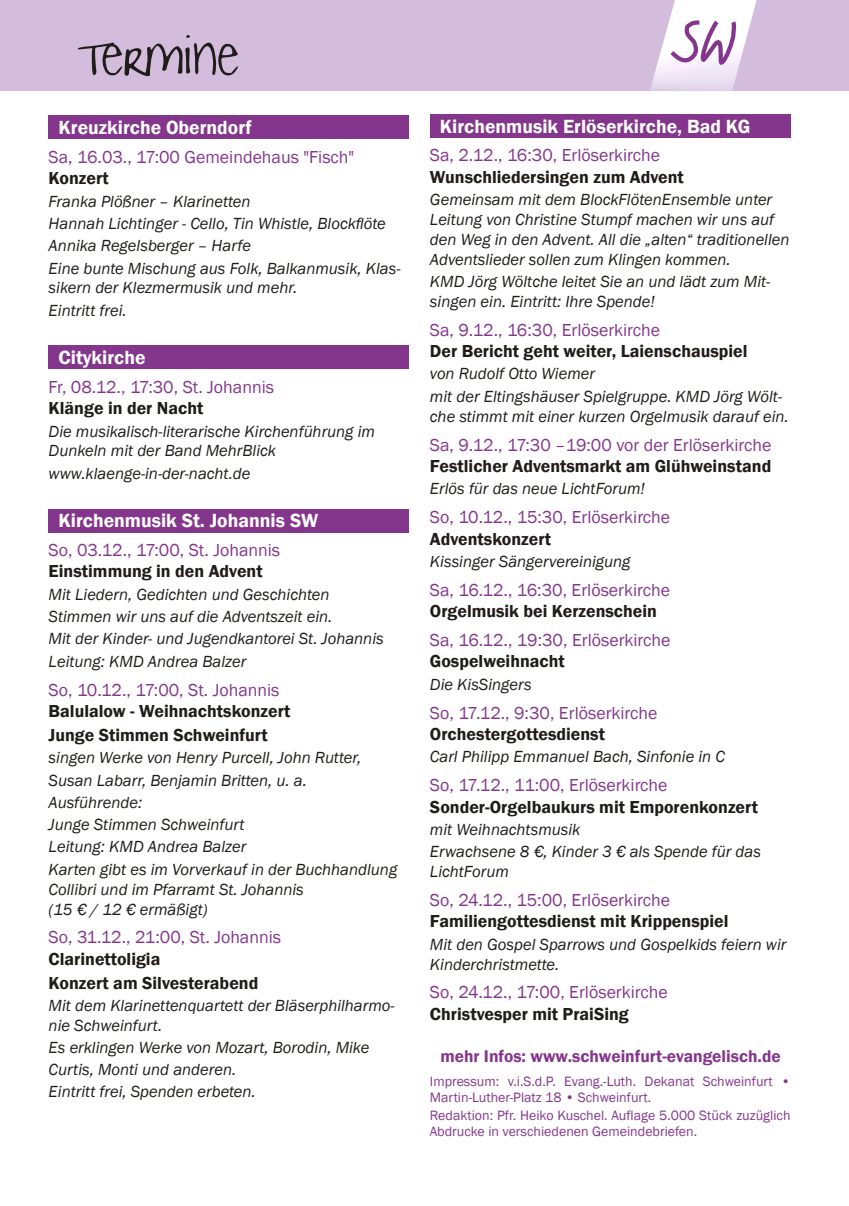
<style>
.page{position:relative;width:849px;height:1206px;background:#fff}
.page>*{position:absolute;margin:0;border:0;box-sizing:border-box;transform-origin:0 0}
.t1{font:64.05px "Joyful Juliana";color:#1f1c19}
.t2{font:600 19.6px "Franklin Gothic";color:#fff}
.t3{font:17.85px/21.3px "Franklin Gothic";color:#84368c}
.t4{font:600 17.85px/21.3px "Franklin Gothic";color:#1f1c19}
.t5{font:600 17.32px "Franklin Gothic";color:#84368c}
.t6{font:italic 16.62px/22.4px "Franklin Gothic";color:#1f1c19}
.t7{font:14px/15.8px "Franklin Gothic";color:#84368c}
.s1{font-weight:600;color:#1f1c19}
.s2{font-weight:400;color:#84368c}
.s3{font-weight:600}
</style>
<div class="page">
<div style="left:49px;top:116px;width:360px;height:23px;background:#84368c"></div>
<div style="left:49px;top:346px;width:360px;height:23px;background:#84368c"></div>
<div style="left:49px;top:509px;width:360px;height:23px;background:#84368c"></div>
<div style="left:0;top:0;width:848px;height:91px;background:#d3bcdc"></div>
<img style="left:650px;top:0;width:106px;height:91px">
<svg style="left:670px;top:20px;width:66px;height:45px"></svg>
<div style="left:430px;top:114px;width:360px;height:23px;background:#84368c"></div>
<p class="t1" style="left:78px;top:25px;width:163px">Termine</p>
<p class="t2" style="left:58px;top:115px;width:195px">Kreuzkirche Oberndorf</p>
<p class="t3" style="left:49px;top:146px;width:307px">Sa, 16.03., 17:00 Gemeindehaus "Fisch"<br><span class="s1">Konzert</span></p>
<p class="t6" style="left:49px;top:190px;width:353px">Franka Plößner – Klarinetten<br>Hannah Lichtinger - Cello, Tin Whistle, Blockflöte Annika Regelsberger – Harfe<br>Eine bunte Mischung aus Folk, Balkanmusik, Klas-</p>
<p class="t6" style="left:49px;top:277px;width:250px">sikern der Klezmermusik und mehr.<br>Eintritt frei.</p>
<p class="t2" style="left:58px;top:345px;width:89px">Citykirche</p>
<p class="t3" style="left:49px;top:376px;width:227px">Fr, 08.12., 17:30, St. Johannis<br><span class="s1">Klänge in der Nacht</span></p>
<p class="t6" style="left:49px;top:421px;width:328px;line-height:19.8px">Die musikalisch-literarische Kirchenführung im<br>Dunkeln mit der Band MehrBlick</p>
<p class="t6" style="left:49px;top:462px;width:203px">www.klaenge-in-der-nacht.de</p>
<p class="t2" style="left:58px;top:508px;width:261px">Kirchenmusik St. Johannis SW</p>
<p class="t3" style="left:49px;top:539px;width:233px">So, 03.12., 17:00, St. Johannis<br><span class="s1">Einstimmung in den Advent</span></p>
<p class="t6" style="left:49px;top:583px;width:336px">Mit Liedern, Gedichten und Geschichten Stimmen wir uns auf die Adventszeit ein.<br>Mit der Kinder- und Jugendkantorei St. Johannis Leitung: KMD Andrea Balzer</p>
<p class="t3" style="left:49px;top:679px;width:243px">So, 10.12., 17:00, St. Johannis<br><span class="s1">Balulalow - Weihnachtskonzert</span></p>
<p class="t4" style="left:49px;top:724px;width:220px">Junge Stimmen Schweinfurt</p>
<p class="t6" style="left:49px;top:746px;width:350px">singen Werke von Henry Purcell, John Rutter, Susan Labarr, Benjamin Britten, u. a.<br>Ausführende:<br>Junge Stimmen Schweinfurt<br>Leitung: KMD Andrea Balzer<br>Karten gibt es im Vorverkauf in der Buchhandlung</p>
<p class="t6" style="left:49px;top:879px;width:257px;line-height:19.8px">Collibri und im Pfarramt St. Johannis (15 € / 12 € ermäßigt)</p>
<p class="t3" style="left:49px;top:927px;width:234px">So, 31.12., 21:00, St. Johannis<br><span class="s1">Clarinettoligia</span></p>
<p class="t4" style="left:49px;top:972px;width:211px">Konzert am Silvesterabend</p>
<p class="t6" style="left:49px;top:995px;width:347px;line-height:19.8px">Mit dem Klarinettenquartett der Bläserphilharmo&shy;nie Schweinfurt.</p>
<p class="t6" style="left:49px;top:1037px;width:322px;line-height:21.9px">Es erklingen Werke von Mozart, Borodin, Mike<br>Curtis, Monti und anderen.<br>Eintritt frei, Spenden erbeten.</p>
<p class="t2" style="left:439px;top:114px;width:312px">Kirchenmusik Erlöserkirche, Bad KG</p>
<p class="t3" style="left:430px;top:145px;width:255px">Sa, 2.12., 16:30, Erlöserkirche<br><span class="s1">Wunschliedersingen zum Advent</span></p>
<p class="t6" style="left:430px;top:190px;width:361px;line-height:19.8px">Gemeinsam mit dem BlockFlötenEnsemble unter Leitung von Christine Stumpf machen wir uns auf den Weg in den Advent. All die „alten“ traditionellen Adventslieder sollen zum Klingen kommen.</p>
<p class="t6" style="left:430px;top:272px;width:342px;line-height:19.8px">KMD Jörg Wöltche leitet Sie an und lädt zum Mit&shy;singen ein. Eintritt: Ihre Spende!</p>
<p class="t4" style="left:430px;top:319px;width:319px"><span class="s2">Sa, 9.12., 16:30, Erlöserkirche<br></span>Der Bericht geht weiter, Laienschauspiel</p>
<p class="t6" style="left:430px;top:363px;width:353px">von Rudolf Otto Wiemer<br>mit der Eltingshäuser Spielgruppe. KMD Jörg Wölt-</p>
<p class="t6" style="left:430px;top:405px;width:360px">che stimmt mit einer kurzen Orgelmusik darauf ein.</p>
<p class="t3" style="left:430px;top:434px;width:343px">Sa, 9.12., 17:30 –19:00 vor der Erlöserkirche<br><span class="s1">Festlicher Adventsmarkt am Glühweinstand</span></p>
<p class="t6" style="left:430px;top:478px;width:216px">Erlös für das neue LichtForum!</p>
<p class="t3" style="left:430px;top:507px;width:242px">So, 10.12., 15:30, Erlöserkirche<br><span class="s1">Adventskonzert</span></p>
<p class="t6" style="left:430px;top:550px;width:202px">Kissinger Sängervereinigung</p>
<p class="t3" style="left:430px;top:579px;width:241px">Sa, 16.12., 16:30, Erlöserkirche<br><span class="s1">Orgelmusik bei Kerzenschein</span></p>
<p class="t3" style="left:430px;top:629px;width:242px">Sa, 16.12., 19:30, Erlöserkirche<br><span class="s1">Gospelweihnacht</span></p>
<p class="t6" style="left:430px;top:673px;width:103px">Die KisSingers</p>
<p class="t3" style="left:430px;top:702px;width:229px">So, 17.12., 9:30, Erlöserkirche<br><span class="s1">Orchestergottesdienst</span></p>
<p class="t6" style="left:430px;top:745px;width:296px">Carl Philipp Emmanuel Bach, Sinfonie in C</p>
<p class="t4" style="left:430px;top:774px;width:329px"><span class="s2">So, 17.12., 11:00, Erlöserkirche<br></span>Sonder-Orgelbaukurs mit Emporenkonzert</p>
<p class="t6" style="left:430px;top:818px;width:332px">mit Weihnachtsmusik<br>Erwachsene 8 €, Kinder 3 € als Spende für das</p>
<p class="t6" style="left:430px;top:860px;width:80px">LichtForum</p>
<p class="t4" style="left:430px;top:889px;width:300px"><span class="s2">So, 24.12., 15:00, Erlöserkirche<br></span>Familiengottesdienst mit Krippenspiel</p>
<p class="t6" style="left:430px;top:934px;width:358px;line-height:19.8px">Mit den Gospel Sparrows und Gospelkids feiern wir<br>Kinderchristmette.</p>
<p class="t3" style="left:430px;top:982px;width:239px">So, 24.12., 17:00, Erlöserkirche<br><span class="s1">Christvesper mit PraiSing</span></p>
<p class="t5" style="left:440px;top:1045px;width:342px">mehr Infos: www.schweinfurt-evangelisch.de</p>
<p class="t7" style="left:430px;top:1073px;width:362px">Impressum: v.i.S.d.P. Evang.-Luth. Dekanat Schweinfurt <span class="s3">•<br></span>Martin-Luther-Platz 18 • Schweinfurt.</p>
<p class="t7" style="left:430px;top:1107px;width:362px">Redaktion: Pfr. Heiko Kuschel. Auflage 5.000 Stück zuzüglich<br>Abdrucke in verschiedenen Gemeindebriefen.</p>
</div>
